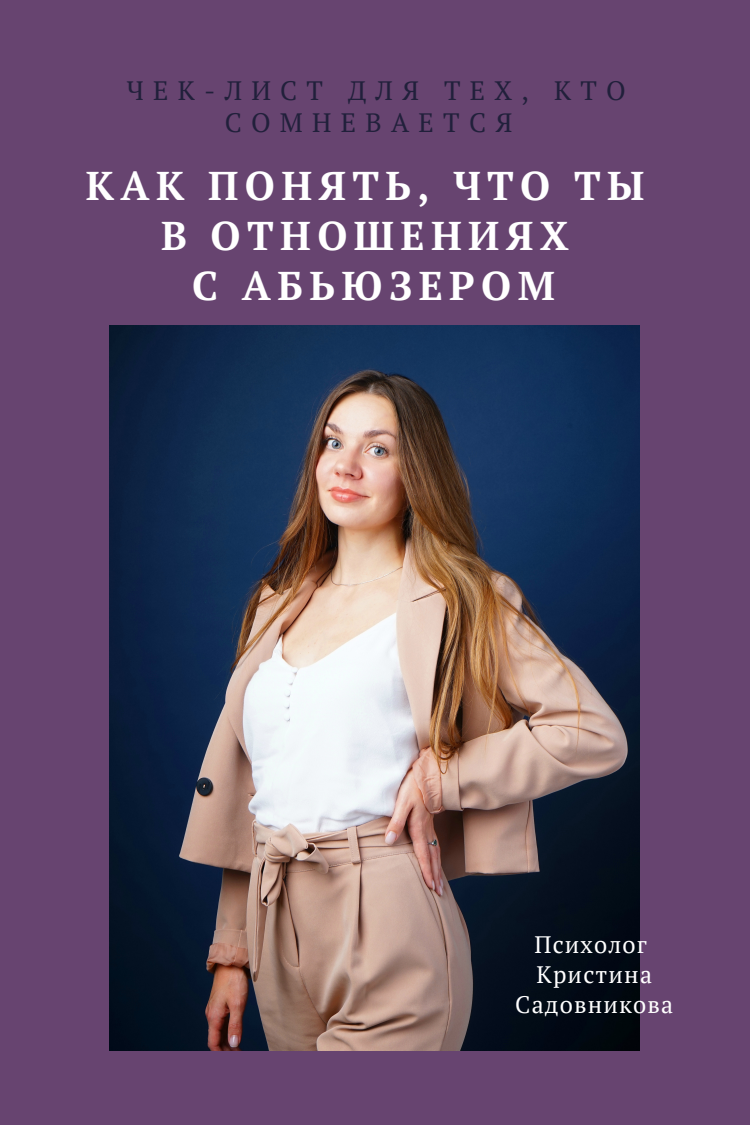
<style>
.page{position:relative;width:750px;height:1125px;background:#674470}
.page>*{position:absolute;margin:0;border:0;box-sizing:border-box;transform-origin:0 0}
.t1{font:700 40px "PT Serif";letter-spacing:.16em;color:#fff}
.t2{font:26.5px/32.8px "PT Serif";letter-spacing:.35em;color:#21203b;text-align:center}
.t3{font:23.75px/30px "PT Serif";letter-spacing:.05em;color:#fff;text-align:center}
</style>
<div class="page">
<img style="left:110px;top:326px;width:530px;height:724px">
<p class="t2" style="left:127px;top:73px;width:501px">ЧЕК-ЛИСТ ДЛЯ ТЕХ, КТО<br>СОМНЕВАЕТСЯ</p>
<p class="t1" style="left:86px;top:159px;width:560px">КАК ПОНЯТЬ, ЧТО ТЫ</p>
<p class="t1" style="left:161px;top:209px;width:409px">В ОТНОШЕНИЯХ</p>
<p class="t1" style="left:192px;top:258px;width:364px">С АБЬЮЗЕРОМ</p>
<p class="t3" style="left:534px;top:929px;width:114px">Психолог</p>
<p class="t3" style="left:515px;top:959px;width:160px">Кристина<br>Садовникова</p>
</div>
